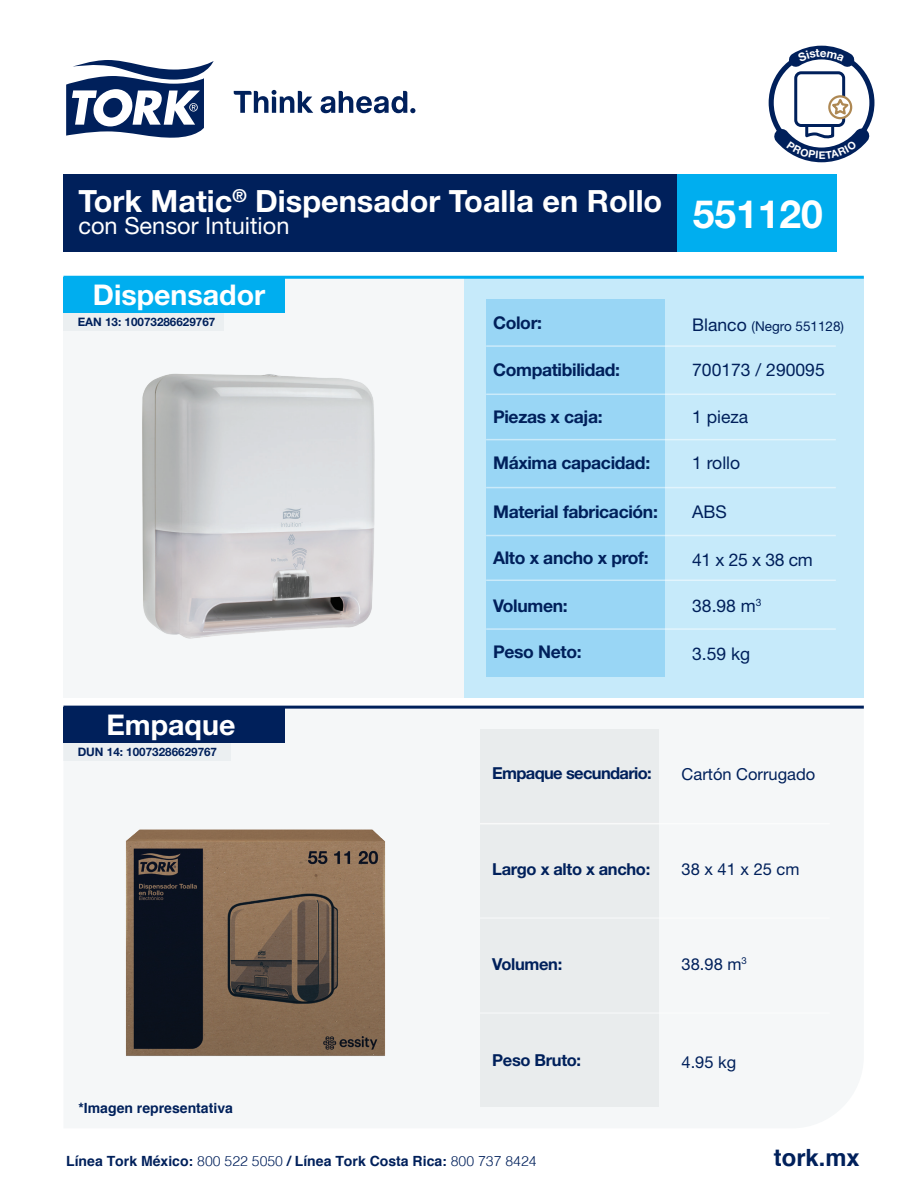
<style>
.page{position:relative;width:918px;height:1188px;background:#fff}
.page>*{position:absolute;margin:0;border:0;box-sizing:border-box;transform-origin:0 0}
.t1{font:700 39px "Helvetica Neue LT Std";color:#fff}
.t2{font:700 30.75px "Helvetica Neue LT Std";color:#fff}
.t3{font:700 28.5px "Helvetica Neue LT Std";color:#fff}
.t4{font:700 23.7px "Helvetica";color:#00205b}
.t5{font:23.55px "Helvetica Neue LT Std";color:#fff}
.t6{font:700 17.55px "Helvetica Neue LT Std";letter-spacing:-.02em;color:#00205b}
.t7{font:17.55px "Helvetica Neue LT Std";color:#00205b}
.t8{font:16.5px "Helvetica Neue LT Std";color:#00205b}
.t9{font:700 16.5px "Helvetica Neue LT Std";letter-spacing:-.02em;color:#00205b}
.t10{font:700 16.5px "Helvetica Neue LT Std";letter-spacing:-.04em;color:#00205b}
.t11{font:700 14.1px "Helvetica";color:#00205b}
.t12{font:13.5px "Helvetica Neue LT Std";color:#00205b}
.t13{font:700 11.7px "Helvetica Neue LT Std";color:#00205b}
.s1{font-size:17.55px}
.s2{font-weight:300}
</style>
<div class="page">
<div style="left:63px;top:174px;width:614px;height:78px;background:#00205b"></div>
<div style="left:677px;top:174px;width:160px;height:78px;background:#00aeef"></div>
<svg style="left:234px;top:90px;width:79px;height:23px"></svg>
<svg style="left:321px;top:91px;width:94px;height:22px"></svg>
<svg style="left:66px;top:60px;width:148px;height:78px"></svg>
<div style="left:63px;top:277px;width:402px;height:421px;background:#f5f7f8"></div>
<div style="left:480px;top:729px;width:178px;height:378px;background:#e9eced"></div>
<hr style="left:480px;top:823px;width:350px;height:1px;background:#fff">
<hr style="left:480px;top:917px;width:350px;height:2px;background:#fff">
<hr style="left:480px;top:1012px;width:350px;height:2px;background:#fff">
<img style="left:142px;top:373px;width:233px;height:266px">
<div style="left:465px;top:277px;width:399px;height:421px;background:#c6eafa"></div>
<div style="left:486px;top:299px;width:178px;height:377px;background:#99d6f5"></div>
<hr style="left:486px;top:345px;width:350px;height:2px;background:#fff">
<hr style="left:486px;top:394px;width:350px;height:1px;background:#fff">
<hr style="left:486px;top:439px;width:350px;height:1px;background:#fff">
<hr style="left:486px;top:487px;width:350px;height:1px;background:#fff">
<hr style="left:486px;top:535px;width:350px;height:1px;background:#fff">
<hr style="left:486px;top:580px;width:350px;height:1px;background:#fff">
<hr style="left:486px;top:628px;width:350px;height:2px;background:#fff">
<div style="left:63px;top:277px;width:222px;height:36px;background:#00aeef"></div>
<div style="left:63px;top:707px;width:222px;height:36px;background:#00205b"></div>
<hr style="left:63px;top:276px;width:801px;height:3px;background:#00aeef">
<hr style="left:63px;top:706px;width:801px;height:3px;background:#00205b">
<div style="left:63px;top:313px;width:161px;height:18px;background:#ebeff1"></div>
<div style="left:63px;top:743px;width:168px;height:18px;background:#ebeff1"></div>
<div style="left:769px;top:50px;width:105px;height:106px;background:#00205b;border-radius:50%"></div>
<div style="left:774px;top:55px;width:95px;height:96px;background:#fff;border-radius:50%"></div>
<div style="left:794px;top:71px;width:51px;height:56px;border:3px solid #00205b;border-radius:5px"></div>
<img style="left:125px;top:829px;width:261px;height:228px">
<svg style="left:773px;top:95px;width:97px;height:67px"></svg>
<svg style="left:788px;top:46px;width:67px;height:22px"></svg>
<h2 class="t2" style="left:78px;top:182px;width:585px">Tork Matic<sup>®</sup> Dispensador Toalla en Rollo</h2>
<h3 class="t5" style="left:78px;top:212px;width:213px">con Sensor Intuition</h3>
<h3 class="t3" style="left:93px;top:278px;width:174px">Dispensador</h3>
<p class="t13" style="left:78px;top:315px;width:139px">EAN 13: 10073286629767</p>
<h3 class="t3" style="left:106px;top:707px;width:131px">Empaque</h3>
<p class="t13" style="left:78px;top:745px;width:141px">DUN 14: 10073286629767</p>
<p class="t6" style="left:493px;top:312px;width:50px">Color:</p>
<p class="t6" style="left:493px;top:359px;width:128px">Compatibilidad:</p>
<p class="t6" style="left:493px;top:406px;width:111px">Piezas x caja:</p>
<p class="t6" style="left:493px;top:452px;width:159px">Máxima capacidad:</p>
<p class="t6" style="left:493px;top:501px;width:166px">Material fabricación:</p>
<p class="t6" style="left:493px;top:547px;width:157px">Alto x ancho x prof:</p>
<p class="t6" style="left:493px;top:595px;width:76px">Volumen:</p>
<p class="t6" style="left:493px;top:641px;width:90px">Peso Neto:</p>
<p class="t10" style="left:492px;top:763px;width:161px">Empaque secundario:</p>
<h1 class="t1" style="left:693px;top:190px;width:132px">551120</h1>
<p class="t12" style="left:692px;top:318px;width:154px"><span class="s1">Blanco</span> (Negro 551128)</p>
<p class="t7" style="left:692px;top:359px;width:134px">700173 / 290095</p>
<p class="t7" style="left:692px;top:406px;width:58px">1 pieza</p>
<p class="t7" style="left:692px;top:452px;width:50px">1 rollo</p>
<p class="t7" style="left:692px;top:502px;width:36px">ABS</p>
<p class="t7" style="left:692px;top:549px;width:122px">41 x 25 x 38 cm</p>
<p class="t7" style="left:692px;top:595px;width:71px">38.98 m<sup>3</sup></p>
<p class="t7" style="left:692px;top:643px;width:60px">3.59 kg</p>
<p class="t8" style="left:682px;top:765px;width:135px">Cartón Corrugado</p>
<p class="t9" style="left:492px;top:859px;width:160px">Largo x alto x ancho:</p>
<p class="t9" style="left:492px;top:954px;width:72px">Volumen:</p>
<p class="t8" style="left:682px;top:860px;width:120px">38 x 41 x 25 cm</p>
<p class="t8" style="left:682px;top:954px;width:67px">38.98 m<sup>3</sup></p>
<p class="t11" style="left:78px;top:1096px;width:156px">*Imagen representativa</p>
<p class="t9" style="left:492px;top:1050px;width:91px">Peso Bruto:</p>
<p class="t11" style="left:66px;top:1150px;width:472px">Línea Tork México: <span class="s2">800 522 5050</span> / Línea Tork Costa Rica: <span class="s2">800 737 8424</span></p>
<p class="t8" style="left:682px;top:1052px;width:56px">4.95 kg</p>
<h3 class="t4" style="left:774px;top:1139px;width:87px">tork.mx</h3>
</div>
